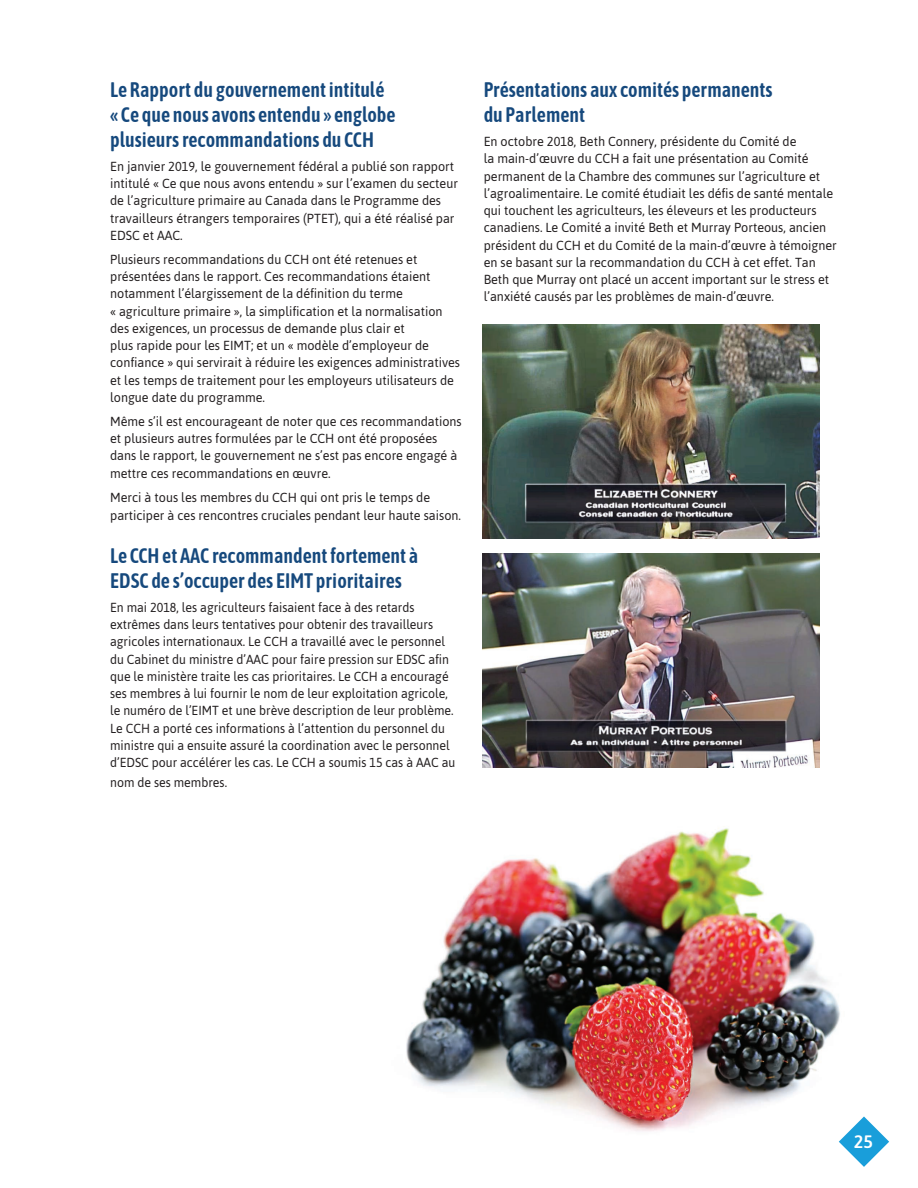
<style>
.page{position:relative;width:918px;height:1188px;background:#fff}
.page>*{position:absolute;margin:0;border:0;box-sizing:border-box;transform-origin:0 0}
.t1{font:600 21px/24.8px "Asap Condensed";color:#16497d;scale:.95 1}
.t2{font:500 18px "Asap";color:#fff}
.t3{font:13.2px/17.2px "Asap";color:#231f20;scale:.96 1}
.t4{font:13.2px/17.2px "Asap";color:#231f20;scale:.94 1}
</style>
<div class="page">
<img style="left:406px;top:828px;width:459px;height:304px">
<img style="left:483px;top:325px;width:337px;height:214px">
<img style="left:483px;top:554px;width:337px;height:214px">
<svg style="left:839px;top:1117px;width:50px;height:50px"></svg>
<h1 class="t1" style="left:110px;top:77px;width:302px">Le Rapport du gouvernement intitulé « Ce que nous avons entendu » englobe plusieurs recommandations du CCH</h1>
<p class="t3" style="left:110px;top:157px;width:364px">En janvier 2019, le gouvernement fédéral a publié son rapport intitulé « Ce que nous avons entendu » sur l’examen du secteur de l’agriculture primaire au Canada dans le Programme des travailleurs étrangers temporaires (PTET), qui a été réalisé par EDSC et AAC.</p>
<p class="t3" style="left:110px;top:250px;width:366px">Plusieurs recommandations du CCH ont été retenues et présentées dans le rapport. Ces recommandations étaient notamment l’élargissement de la définition du terme<br>« agriculture primaire », la simplification et la normalisation des exigences, un processus de demande plus clair et<br>plus rapide pour les EIMT; et un « modèle d’employeur de confiance » qui servirait à réduire les exigences administratives et les temps de traitement pour les employeurs utilisateurs de longue date du programme.</p>
<p class="t3" style="left:110px;top:412px;width:368px">Même s’il est encourageant de noter que ces recommandations et plusieurs autres formulées par le CCH ont été proposées dans le rapport, le gouvernement ne s’est pas encore engagé à mettre ces recommandations en œuvre.</p>
<p class="t3" style="left:110px;top:487px;width:367px;line-height:18.5px">Merci à tous les membres du CCH qui ont pris le temps de participer à ces rencontres cruciales pendant leur haute saison.</p>
<h1 class="t1" style="left:110px;top:543px;width:326px">Le CCH et AAC recommandent fortement à<br>EDSC de s’occuper des EIMT prioritaires</h1>
<p class="t4" style="left:110px;top:598px;width:369px">En mai 2018, les agriculteurs faisaient face à des retards extrêmes dans leurs tentatives pour obtenir des travailleurs agricoles internationaux. Le CCH a travaillé avec le personnel du Cabinet du ministre d’AAC pour faire pression sur EDSC afin que le ministère traite les cas prioritaires. Le CCH a encouragé ses membres à lui fournir le nom de leur exploitation agricole, le numéro de l’EIMT et une brève description de leur problème.<br>Le CCH a porté ces informations à l’attention du personnel du ministre qui a ensuite assuré la coordination avec le personnel d’EDSC pour accélérer les cas. Le CCH a soumis 15 cas à AAC au</p>
<p class="t4" style="left:110px;top:773px;width:126px">nom de ses membres.</p>
<h1 class="t1" style="left:484px;top:77px;width:306px">Présentations aux comités permanents du Parlement</h1>
<p class="t3" style="left:484px;top:132px;width:369px">En octobre 2018, Beth Connery, présidente du Comité de<br>la main-d’œuvre du CCH a fait une présentation au Comité permanent de la Chambre des communes sur l’agriculture et l’agroalimentaire. Le comité étudiait les défis de santé mentale qui touchent les agriculteurs, les éleveurs et les producteurs canadiens. Le Comité a invité Beth et Murray Porteous, ancien président du CCH et du Comité de la main-d’œuvre à témoigner en se basant sur la recommandation du CCH à cet effet. Tan Beth que Murray ont placé un accent important sur le stress et l’anxiété causés par les problèmes de main-d’œuvre.</p>
<h2 class="t2" style="left:854px;top:1130px;width:21px">25</h2>
</div>
